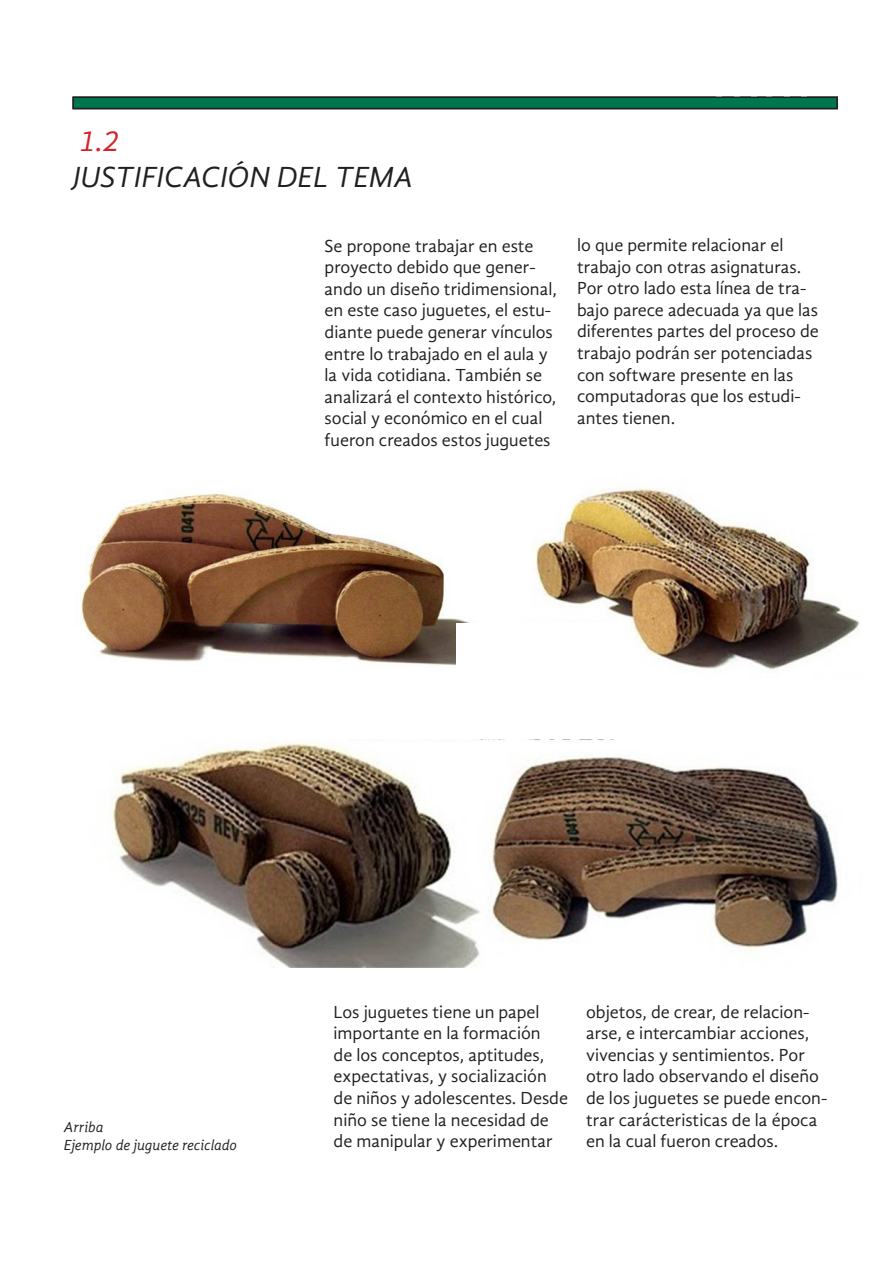
<style>
.page{position:relative;width:893px;height:1263px;background:#fff}
.page>*{position:absolute;margin:0;border:0;box-sizing:border-box;transform-origin:0 0}
.t1{font:italic 30px "Gandhi Sans";color:#231f20}
.t2{font:italic 30px "Gandhi Sans";color:#d1232a}
.t3{font:18px/21.6px "Gandhi Sans";color:#231f20}
.t4{font:italic 15px "Gandhi Sans";letter-spacing:-.005em;color:#231f20}
</style>
<div class="page">
<img style="left:80px;top:488px;width:780px;height:480px">
<div style="left:195px;top:670px;width:436px;height:69px;background:#fff"></div>
<div style="left:456px;top:623px;width:175px;height:69px;background:#fff"></div>
<div style="left:73px;top:97px;width:764px;height:12px;background:#00764f"></div>
<div style="left:72px;top:97px;width:766px;height:12px;border:2px solid #231f20"></div>
<p class="t2" style="left:79px;top:123px;width:42px">1.2</p>
<p class="t1" style="left:72px;top:159px;width:342px">JUSTIFICACIÓN DEL TEMA</p>
<p class="t3" style="left:325px;top:235px;width:234px">Se propone trabajar en este proyecto debido que gener&shy;ando un diseño tridimensional, en este caso juguetes, el estu&shy;diante puede generar vínculos entre lo trabajado en el aula y la vida cotidiana. También se analizará el contexto histórico, social y económico en el cual fueron creados estos juguetes</p>
<p class="t3" style="left:577px;top:234px;width:243px">lo que permite relacionar el trabajo con otras asignaturas.<br>Por otro lado esta línea de tra&shy;bajo parece adecuada ya que las diferentes partes del proceso de trabajo podrán ser potenciadas con software presente en las computadoras que los estudi&shy;antes tienen.</p>
<p class="t4" style="left:64px;top:1118px;width:41px">Arriba</p>
<p class="t4" style="left:64px;top:1136px;width:175px">Ejemplo de juguete reciclado</p>
<p class="t3" style="left:334px;top:1001px;width:236px">Los juguetes tiene un papel importante en la formación<br>de los conceptos, aptitudes, expectativas, y socialización de niños y adolescentes. Desde niño se tiene la necesidad de de manipular y experimentar</p>
<p class="t3" style="left:586px;top:1001px;width:243px">objetos, de crear, de relacion&shy;arse, e intercambiar acciones, vivencias y sentimientos. Por otro lado observando el diseño de los juguetes se puede encon&shy;trar carácteristicas de la época en la cual fueron creados.</p>
</div>
